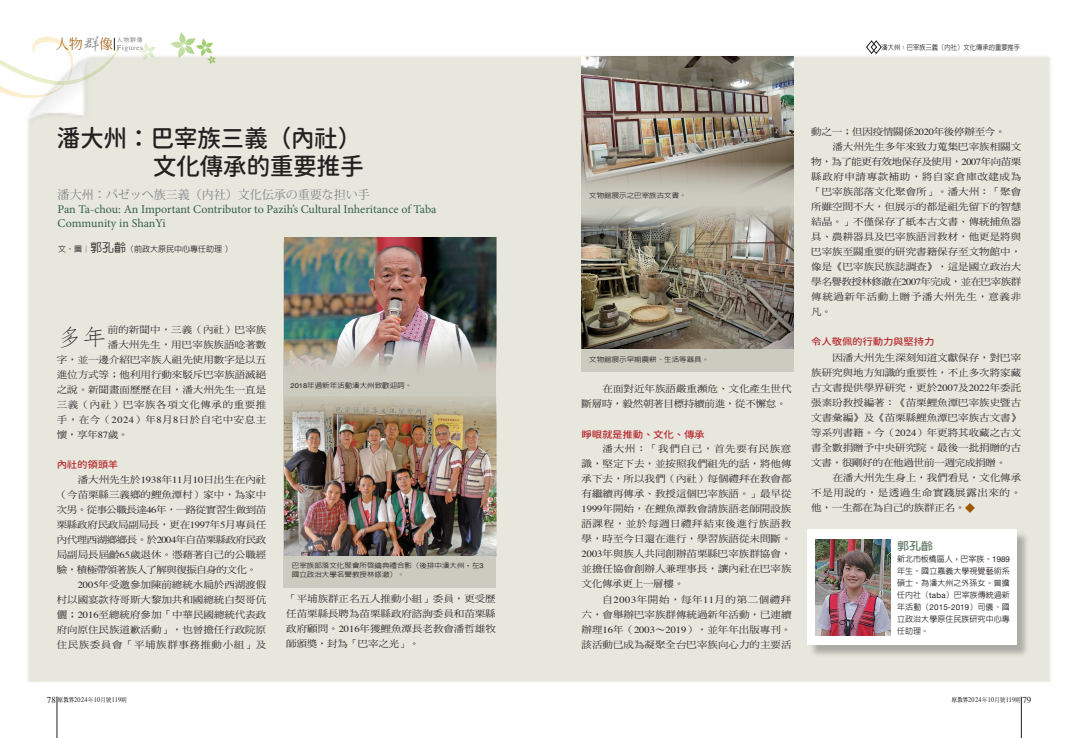
<style>
.page{position:relative;width:1078px;height:738px;background:#fff}
.page>*{position:absolute;margin:0;border:0;box-sizing:border-box;transform-origin:0 0}
.正常{font:24px "Gen Sen Rounded TW M";letter-spacing:-.025em;color:#231f20}
.內文_段首大字{font:300 22.9px "AR Fang Song B5";color:#231f20;scale:1.11 1}
.正常-2{font:12px/14.5px "Minion Pro";letter-spacing:-.005em;color:#365f45}
.正常-3{font:12px "Koz Min Pro";color:#808285}
.作者名{font:700 10.8px "AR Hei B5";color:#5a755f;scale:1.11 1}
.內文{font:9.4px/15px "DF Ming Std W5";color:#231f20;text-align:justify;scale:1.11 1}
.內文_段首大字-2{font:9.4px "DF Ming Std W5";letter-spacing:-.005em;color:#231f20;scale:1.11 1}
.內文_小標3{font:9.4px "Gen Sen Rounded TW M";letter-spacing:-.025em;color:#b7282e;scale:1.11 1}
.內文_段首大字-3{font:9.4px "DF Ming Std W5";letter-spacing:.045em;color:#231f20;scale:1.11 1}
.內文-2{font:9.4px "DF Ming Std W5";letter-spacing:-.025em;color:#231f20;scale:1.11 1}
.內文_段首大字-4{font:9.4px "DF Ming Std W5";letter-spacing:.055em;color:#231f20;scale:1.11 1}
.語系-內文{font:500 8px/12px "AR Hei B5";letter-spacing:.005em;color:#231f20;text-align:justify}
.正常-4{font:500 8px "AR Hei B5";color:#231f20}
.t1{font:7.2px "Times";letter-spacing:.05em;color:#808285;scale:1.11 1}
.t2{font:7px "Times";letter-spacing:.05em;color:#231f20;scale:.9 1}
.正常-5{font:500 7px "AR Hei B5";color:#231f20;scale:.9 1}
.圖說{font:500 6.8px/9px "AR Hei B5";color:#231f20;scale:1.11 1}
.t3{font:6px "Heisei Kaku Go Std W3";color:#808285}
.s1{font-family:"AR Xing Shu B5";font-weight:500;font-size:18.5px}
.s2{font-size:12px}
.s3{font-family:"Times"}
.s4{font-size:9px}
.s5{font-family:"AR Ming B5";font-weight:800;font-size:6px}
.s6{font-family:"DF Ming Std W5";font-size:6px}
.s7{font-family:"Helvetica Neue";font-weight:400}
</style>
<div class="page">
<img style="left:27px;top:56px;width:1024px;height:681px">
<hr style="left:1020px;top:696px;width:1px;height:41px;background:#231f20">
<svg style="left:170px;top:32px;width:46px;height:32px"></svg>
<svg style="left:138px;top:43px;width:17px;height:17px"></svg>
<svg style="left:0;top:36px;width:128px;height:72px"></svg>
<hr style="left:57px;top:696px;width:1px;height:41px;background:#231f20">
<svg style="left:964px;top:502px;width:10px;height:10px"></svg>
<svg style="left:866px;top:40px;width:16px;height:14px"></svg>
<div style="left:808px;top:530px;width:220px;height:127px;background:#231f20;opacity:.3"></div>
<div style="left:807px;top:529px;width:209px;height:115px;background:#fff"></div>
<img style="left:815px;top:539px;width:75px;height:96px">
<div style="left:284px;top:242px;width:212px;height:345px;background:#cccbc0"></div>
<img style="left:284px;top:397px;width:212px;height:158px">
<img style="left:284px;top:237px;width:212px;height:132px">
<img style="left:581px;top:57px;width:212px;height:141px">
<div style="left:581px;top:199px;width:212px;height:167px;background:#cccbc0"></div>
<img style="left:581px;top:207px;width:212px;height:141px">
<p class="t1" style="left:56px;top:41px;width:80px"><sup>人物</sup><span class="s1">群</span><sup>像</sup> Figures</p>
<p class="t3" style="left:117px;top:36px;width:27px">人物群像</p>
<p class="正常" style="left:57px;top:124px;width:306px">潘大州：巴宰族三義（內社）</p>
<p class="正常" style="left:153px;top:152px;width:213px">文化傳承的重要推手</p>
<p class="正常-3" style="left:58px;top:186px;width:313px">潘大州：パゼッヘ族三義（内社）文化伝承の重要な担い手</p>
<p class="正常-2" style="left:58px;top:201px;width:380px">Pan Ta-chou: An Important Contributor to Pazih’s Cultural Inheritance of Taba<br>Community in ShanYi</p>
<p class="正常-4" style="left:58px;top:245px;width:176px">文‧圖︱<span class="s2">郭孔齡</span>（前政大原民中心專任助理）</p>
<p class="內文_段首大字" style="left:57px;top:326px;width:47px">多年</p>
<p class="內文_段首大字-2" style="left:108px;top:324px;width:144px">前的新聞中，三義（內社）巴宰族</p>
<p class="內文_段首大字-2" style="left:108px;top:339px;width:144px">潘大州先生，用巴宰族族語唸著數</p>
<p class="內文_段首大字-2" style="left:57px;top:354px;width:190px">字，並一邊介紹巴宰族人祖先使用數字是以五</p>
<p class="內文_段首大字-2" style="left:57px;top:369px;width:190px">進位方式等；他利用行動來駁斥巴宰族語滅絕</p>
<p class="內文_段首大字-2" style="left:57px;top:384px;width:190px">之說。新聞畫面歷歷在目，潘大州先生一直是</p>
<p class="內文_段首大字-4" style="left:57px;top:399px;width:190px">三義（內社）巴宰族各項文化傳承的重要推</p>
<p class="內文_段首大字-3" style="left:57px;top:414px;width:190px">手，在今（<span class="s3">2024</span>）年<span class="s3">8</span>月<span class="s3">8</span>日於自宅中安息主</p>
<p class="內文_段首大字-2" style="left:57px;top:429px;width:66px">懷，享年<span class="s3">87</span>歲。</p>
<p class="內文_小標3" style="left:57px;top:459px;width:57px">內社的領頭羊</p>
<p class="內文" style="left:57px;top:471px;width:190px;text-indent:21px">潘大州先生於<span class="s3">1938</span>年<span class="s3">11</span>月<span class="s3">10</span>日出生在內社（今苗栗縣三義鄉的鯉魚潭村）家中，為家中次男。從事公職長達<span class="s3">46</span>年，一路從實習生做到苗栗縣政府民政局副局長，更在<span class="s3">1997</span>年<span class="s3">5</span>月專員任內代理西湖鄉鄉長。於<span class="s3">2004</span>年自苗栗縣政府民政局副局長屆齡<span class="s3">65</span>歲退休。憑藉著自己的公職經驗，積極帶領著族人了解與復振自身的文化。</p>
<p class="內文" style="left:57px;top:576px;width:190px;text-indent:21px"><span class="s3">2005</span>年受邀參加陳前總統水扁於西湖渡假村以國宴款待哥斯大黎加共和國總統白契哥伉儷；<span class="s3">2016</span>至總統府參加「中華民國總統代表政府向原住民族道歉活動」，也曾擔任行政院原住民族委員會「平埔族群事務推動小組」及</p>
<p class="t2" style="left:47px;top:692px;width:90px"><span class="s4">78</span> <span class="s5">原教界</span>2024<span class="s6">年</span>10<span class="s6">月號</span>119<span class="s6">期</span></p>
<p class="圖說" style="left:290px;top:380px;width:111px"><span class="s7">2018</span>年過新年活動潘大州致歡迎詞。</p>
<p class="圖說" style="left:292px;top:560px;width:174px">巴宰族部落文化聚會所啟鑰典禮合影（後排中潘大州，左<span class="s7">3</span>國立政治大學名譽教授林修澈）。</p>
<p class="內文" style="left:286px;top:590px;width:190px">「平埔族群正名五人推動小組」委員，更受歷任苗栗縣長聘為苗栗縣政府諮詢委員和苗栗縣政府顧問。<span class="s3">2016</span>年獲鯉魚潭長老教會潘哲雄牧師頒獎，封為「巴宰之光」。</p>
<p class="正常-5" style="left:881px;top:43px;width:155px">潘大州：巴宰族三義（內社）文化傳承的重要推手</p>
<p class="圖說" style="left:589px;top:191px;width:89px">文物館展示之巴宰族古文書。</p>
<p class="圖說" style="left:589px;top:355px;width:110px">文物館展示早期農耕、生活等器具。</p>
<p class="內文" style="left:581px;top:381px;width:191px;text-indent:21px">在面對近年族語嚴重瀕危、文化產生世代斷層時，毅然朝著目標持續前進，從不懈怠。</p>
<p class="內文_小標3" style="left:581px;top:428px;width:112px">睜眼就是推動、文化、傳承</p>
<p class="內文" style="left:581px;top:441px;width:191px;text-indent:21px">潘大州：「我們自己，首先要有民族意識，堅定下去，並按照我們祖先的話，將他傳承下去，所以我們（內社）每個禮拜在教會都有繼續再傳承、教授這個巴宰族語。」最早從<span class="s3">1999</span>年開始，在鯉魚潭教會請族語老師開設族語課程，並於每週日禮拜結束後進行族語教學，時至今日還在進行，學習族語從未間斷。<span class="s3">2003</span>年與族人共同創辦苗栗縣巴宰族群協會，並擔任協會創辦人兼理事長，讓內社在巴宰族文化傳承更上一層樓。</p>
<p class="內文" style="left:581px;top:591px;width:191px;text-indent:21px">自<span class="s3">2003</span>年開始，每年<span class="s3">11</span>月的第二個禮拜六，會舉辦巴宰族群傳統過新年活動，已連續辦理<span class="s3">16</span>年（<span class="s3">2003</span>∼<span class="s3">2019</span>），並年年出版專刊。該活動已成為凝聚全台巴宰族向心力的主要活</p>
<p class="內文-2" style="left:811px;top:126px;width:176px">動之一；但因疫情關係<span class="s3">2020</span>年後停辦至今。</p>
<p class="內文" style="left:811px;top:139px;width:191px;text-indent:21px">潘大州先生多年來致力蒐集巴宰族相關文物，為了能更有效地保存及使用，<span class="s3">2007</span>年向苗栗縣政府申請專款補助，將自家倉庫改建成為「巴宰族部落文化聚會所」。潘大州：「聚會所雖空間不大，但展示的都是祖先留下的智慧結晶。」不僅保存了紙本古文書、傳統捕魚器具、農耕器具及巴宰族語言教材，他更是將與巴宰族至關重要的研究書籍保存至文物館中，像是《巴宰族民族誌調查》，這是國立政治大學名譽教授林修澈在<span class="s3">2007</span>年完成，並在巴宰族群傳統過新年活動上贈予潘大州先生，意義非凡。</p>
<p class="內文_小標3" style="left:811px;top:336px;width:112px">令人敬佩的行動力與堅持力</p>
<p class="內文" style="left:811px;top:350px;width:191px;text-indent:21px">因潘大州先生深刻知道文獻保存，對巴宰族研究與地方知識的重要性，不止多次將家藏古文書提供學界研究，更於<span class="s3">2007</span>及<span class="s3">2022</span>年委託張素玢教授編著：《苗栗鯉魚潭巴宰族史暨古文書彙編》及《苗栗縣鯉魚潭巴宰族古文書》等系列書籍。今（<span class="s3">2024</span>）年更將其收藏之古文書全數捐贈予中央研究院。最後一批捐贈的古文書，很剛好的在他過世前一週完成捐贈。</p>
<p class="內文" style="left:811px;top:470px;width:191px;text-indent:21px">在潘大州先生身上，我們看見，文化傳承不是用說的，是透過生命實踐展露出來的。他，一生都在為自己的族群正名。</p>
<p class="作者名" style="left:897px;top:540px;width:34px">郭孔齡</p>
<p class="語系-內文" style="left:897px;top:552px;width:114px">新北市板橋區人，巴宰族。<span class="s7">1989</span>年生。國立嘉義大學視覺藝術系碩士。為潘大州之外孫女。曾擔任內社（<span class="s7">taba</span>）巴宰族傳統過新年活動（<span class="s7">2015-2019</span>）司儀、國立政治大學原住民族研究中心專任助理。</p>
<p class="t2" style="left:951px;top:692px;width:90px"><span class="s5">原教界</span>2024<span class="s6">年</span>10<span class="s6">月號</span>119<span class="s6">期</span> <span class="s4">79</span></p>
</div>
